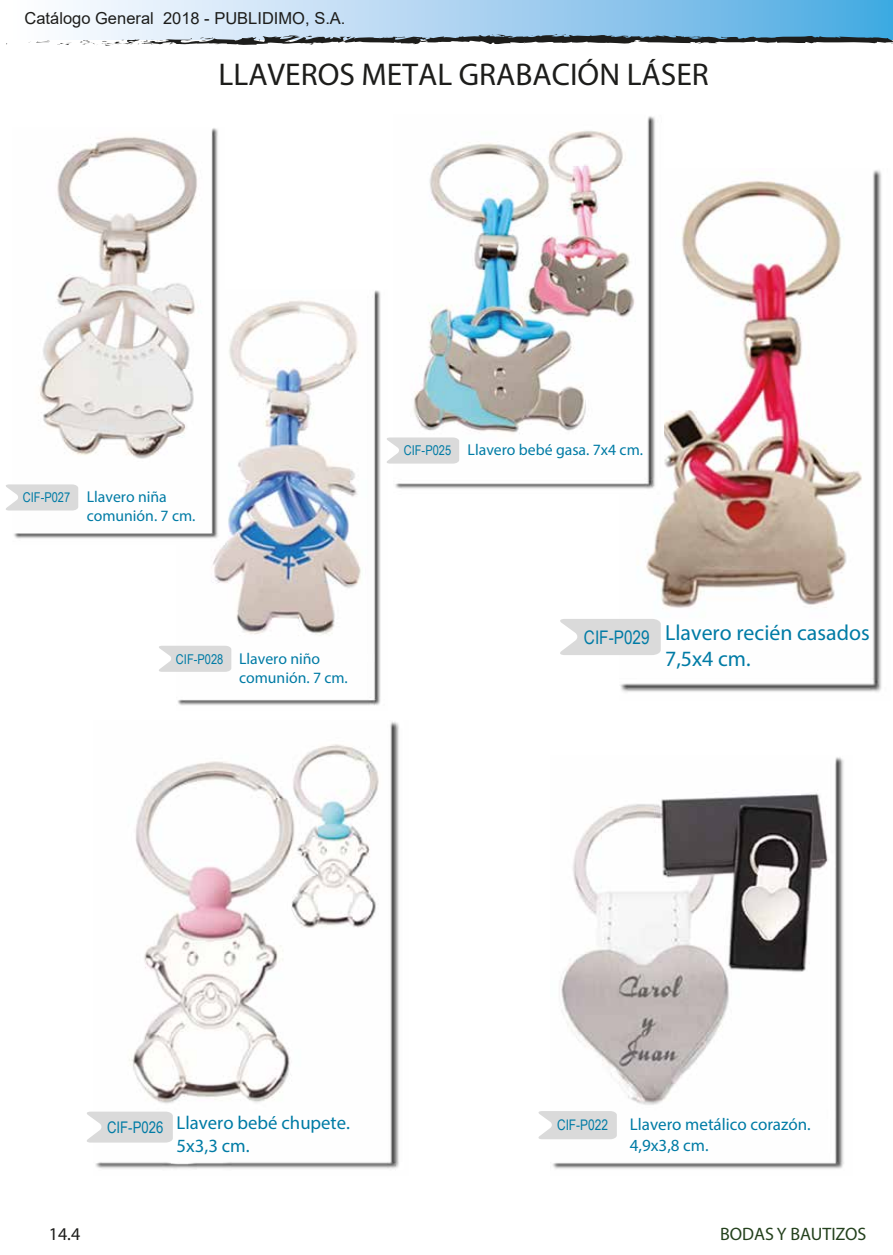
<style>
.page{position:relative;width:893px;height:1255px;background:#fff}
.page>*{position:absolute;margin:0;border:0;box-sizing:border-box;transform-origin:0 0}
.t1{font:31.5px "Myriad Pro";color:#1d1d1b}
.t2{font:21.9px/26.2px "Myriad Pro";color:#007ba5}
.t3{font:18.75px/22.5px "Myriad Pro";color:#007ba5}
.t4{font:18.75px "Arial Narrow";color:#007ba5}
.t5{font:18px "Myriad Pro";color:#24411d}
.t6{font:18px "Myriad Pro";color:#1d1d1b}
.t7{font:16.95px/20.4px "Myriad Pro";color:#007ba5}
.t8{font:16.5px "Arial";color:#1d1d1b}
.t9{font:15.75px/18.9px "Myriad Pro";color:#007ba5}
.t10{font:14.55px "Arial Narrow";color:#007ba5}
.t11{font:13.5px "Arial Narrow";color:#007ba5}
.s1{font-family:"Arial Narrow";font-size:13.5px}
</style>
<div class="page">
<div style="left:6px;top:0;width:887px;height:40px;background:linear-gradient(to right,#fff,#4eaae2)"></div>
<svg style="left:28px;top:41px;width:22px;height:2px"></svg>
<svg style="left:57px;top:42px;width:15px;height:3px"></svg>
<svg style="left:79px;top:34px;width:814px;height:12px"></svg>
<img style="left:550px;top:757px;width:294px;height:412px">
<img style="left:620px;top:170px;width:262px;height:522px">
<img style="left:177px;top:290px;width:204px;height:416px">
<img style="left:394px;top:116px;width:269px;height:378px">
<img style="left:12px;top:128px;width:213px;height:417px">
<img style="left:94px;top:721px;width:305px;height:448px">
<svg style="left:6px;top:484px;width:72px;height:26px;background:#ddd"></svg>
<svg style="left:159px;top:645px;width:72px;height:26px;background:#dedede"></svg>
<svg style="left:538px;top:1110px;width:79px;height:29px;background:#dedede"></svg>
<svg style="left:387px;top:437px;width:72px;height:26px;background:#ddd"></svg>
<svg style="left:560px;top:619px;width:101px;height:36px;background:#ddd"></svg>
<svg style="left:87px;top:1111px;width:86px;height:31px;background:#ddd"></svg>
<p class="t8" style="left:25px;top:7px;width:322px">Catálogo General 2018 - PUBLIDIMO, S.A.</p>
<h1 class="t1" style="left:219px;top:55px;width:492px">LLAVEROS METAL GRABACIÓN LÁSER</h1>
<p class="t9" style="left:87px;top:487px;width:110px;text-indent:-64px"><span class="s1">CIF-P027</span> Llavero niña comunión. 7 cm.</p>
<p class="t11" style="left:176px;top:649px;width:49px">CIF-P028</p>
<p class="t9" style="left:239px;top:648px;width:110px">Llavero niño comunión. 7 cm.</p>
<p class="t11" style="left:404px;top:441px;width:49px">CIF-P025</p>
<p class="t9" style="left:468px;top:440px;width:177px">Llavero bebé gasa. 7x4 cm.</p>
<p class="t4" style="left:584px;top:623px;width:67px">CIF-P029</p>
<h2 class="t2" style="left:665px;top:619px;width:206px">Llavero recién casados<br>7,5x4 cm.</h2>
<p class="t3" style="left:177px;top:1111px;width:175px;text-indent:-70px"><sub>CIF-P026</sub> Llavero bebé chupete.<br>5x3,3 cm.</p>
<p class="t6" style="left:49px;top:1223px;width:33px">14.4</p>
<p class="t10" style="left:557px;top:1114px;width:53px">CIF-P022</p>
<p class="t7" style="left:630px;top:1114px;width:182px">Llavero metálico corazón.<br>4,9x3,8 cm.</p>
<p class="t5" style="left:720px;top:1223px;width:148px">BODAS Y BAUTIZOS</p>
</div>
